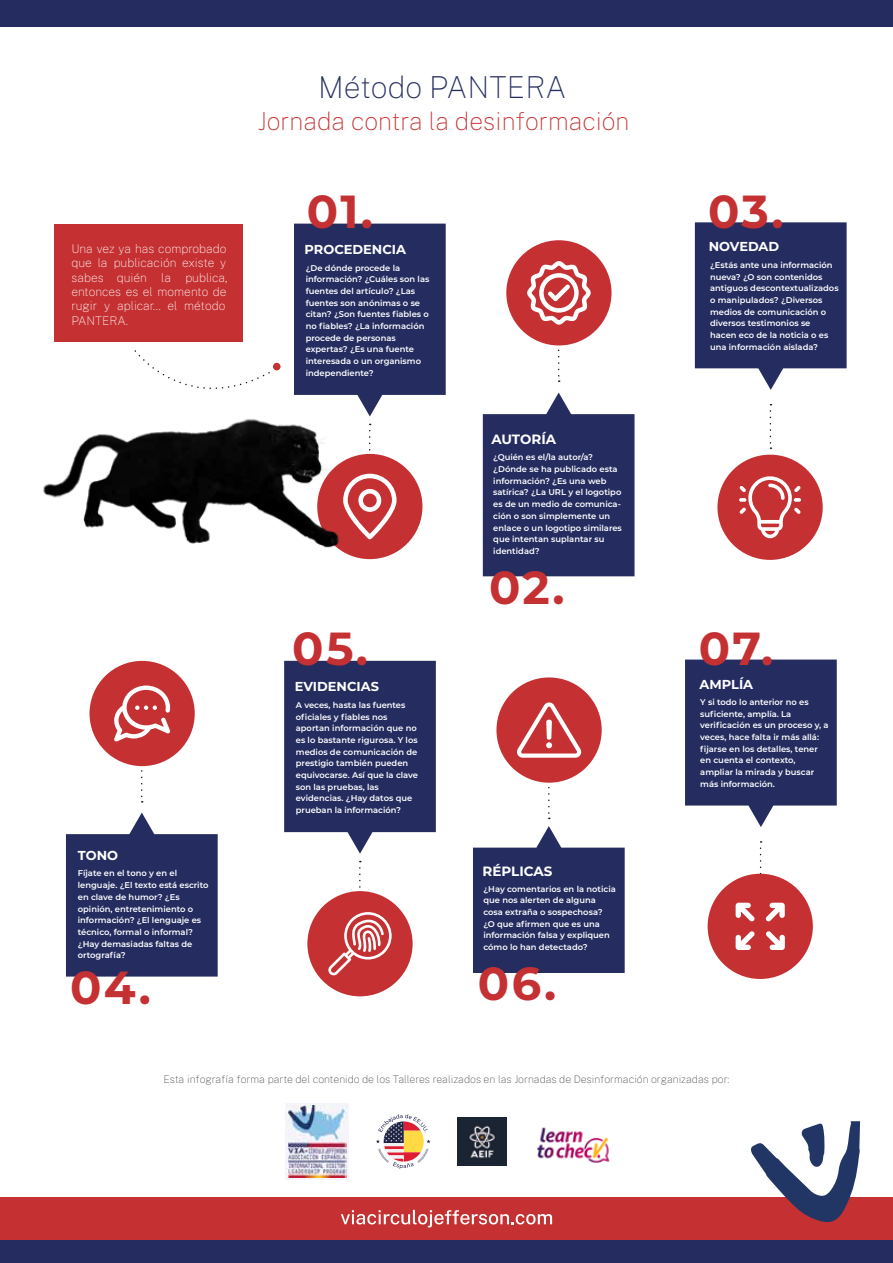
<style>
.page{position:relative;width:893px;height:1263px;background:#fff}
.page>*{position:absolute;margin:0;border:0;box-sizing:border-box;transform-origin:0 0}
.t1{font:700 46.35px "Montserrat";letter-spacing:.045em;color:#c53132}
.t2{font:100 30.15px "Public Sans";color:#252d60}
.t3{font:100 24.75px "Public Sans";color:#c53132}
.t4{font:700 13.5px "Montserrat";color:#fff}
.t5{font:700 12.9px "Montserrat";color:#fff}
.t6{font:100 12px/14.4px "Public Sans";color:#fff}
.t7{font:100 10.5px "Public Sans";color:#4a4a49}
.t8{font:600 8.4px/11.7px "Montserrat";color:#fff}
</style>
<div class="page">
<div style="left:0;top:1197px;width:893px;height:43px;background:#c53132"></div>
<svg style="left:751px;top:1121px;width:109px;height:102px"></svg>
<div style="left:0;top:1240px;width:893px;height:23px;background:#252d60"></div>
<div style="left:0;top:0;width:893px;height:26px;background:#252d60"></div>
<svg style="left:558px;top:345px;width:2px;height:37px"></svg>
<div style="left:317px;top:454px;width:105px;height:105px;background:#c53132;border-radius:50%"></div>
<div style="left:294px;top:224px;width:152px;height:192px;background:#252d60"></div>
<div style="left:506px;top:240px;width:105px;height:105px;background:#c53132;border-radius:50%"></div>
<svg style="left:483px;top:393px;width:151px;height:183px;background:#3c4370"></svg>
<svg style="left:770px;top:411px;width:1px;height:38px"></svg>
<div style="left:717px;top:455px;width:106px;height:105px;background:#c53132;border-radius:50%"></div>
<svg style="left:695px;top:222px;width:152px;height:168px;background:#3f4673"></svg>
<svg style="left:141px;top:766px;width:2px;height:36px"></svg>
<div style="left:90px;top:661px;width:105px;height:105px;background:#c53132;border-radius:50%"></div>
<svg style="left:66px;top:812px;width:152px;height:164px;background:#404773"></svg>
<img style="left:458px;top:1117px;width:48px;height:49px">
<svg style="left:287px;top:1105px;width:60px;height:73px"></svg>
<img style="left:287px;top:1106px;width:59px;height:71px">
<svg style="left:376px;top:1114px;width:55px;height:55px"></svg>
<svg style="left:341px;top:1210px;width:211px;height:17px"></svg>
<svg style="left:359px;top:868px;width:2px;height:20px"></svg>
<svg style="left:548px;top:786px;width:2px;height:33px"></svg>
<div style="left:307px;top:891px;width:106px;height:105px;background:#c53132;border-radius:50%"></div>
<svg style="left:284px;top:661px;width:152px;height:193px;background:#3c4370"></svg>
<div style="left:496px;top:677px;width:106px;height:106px;background:#c53132;border-radius:50%"></div>
<svg style="left:473px;top:826px;width:152px;height:147px;background:#424975"></svg>
<svg style="left:760px;top:841px;width:2px;height:33px"></svg>
<div style="left:708px;top:874px;width:105px;height:105px;background:#c53132;border-radius:50%"></div>
<svg style="left:685px;top:659px;width:152px;height:168px;background:#3f4673"></svg>
<img style="left:537px;top:1127px;width:73px;height:36px">
<div style="left:54px;top:224px;width:189px;height:118px;background:#c53132"></div>
<svg style="left:134px;top:350px;width:141px;height:39px"></svg>
<div style="left:273px;top:363px;width:8px;height:7px;background:#c53132;border-radius:50%"></div>
<img style="left:43px;top:395px;width:310px;height:160px">
<svg style="left:736px;top:903px;width:19px;height:18px"></svg>
<svg style="left:736px;top:931px;width:19px;height:19px"></svg>
<svg style="left:766px;top:931px;width:19px;height:19px"></svg>
<svg style="left:766px;top:903px;width:19px;height:18px"></svg>
<svg style="left:739px;top:476px;width:62px;height:62px"></svg>
<svg style="left:527px;top:261px;width:64px;height:64px"></svg>
<svg style="left:517px;top:702px;width:64px;height:56px"></svg>
<svg style="left:343px;top:431px;width:54px;height:108px"></svg>
<svg style="left:328px;top:912px;width:64px;height:63px"></svg>
<svg style="left:114px;top:685px;width:56px;height:56px"></svg>
<h3 class="t6" style="left:71px;top:240px;width:158px">Una vez ya has comprobado que la publicación existe y sabes quién la publica, entonces es el momento de rugir y aplicar… el método<br>PANTERA.</h3>
<h3 class="t5" style="left:78px;top:846px;width:42px">TONO</h3>
<p class="t8" style="left:78px;top:867px;width:132px">Fíjate en el tono y en el lenguaje. ¿El texto está escrito en clave de humor? ¿Es opinión, entretenimiento o información? ¿El lenguaje es técnico, formal o informal? ¿Hay demasiadas faltas de ortografía?</p>
<h1 class="t1" style="left:70px;top:954px;width:83px">04.</h1>
<h2 class="t2" style="left:318px;top:65px;width:250px">Método PANTERA</h2>
<h3 class="t3" style="left:257px;top:103px;width:374px">Jornada contra la desinformación</h3>
<h1 class="t1" style="left:307px;top:178px;width:68px">01.</h1>
<p class="t8" style="left:306px;top:261px;width:125px">¿De dónde procede la información? ¿Cuáles son las fuentes del artículo? ¿Las fuentes son anónimas o se citan? ¿Son fuentes fiables o no fiables? ¿La información procede de personas expertas? ¿Es una fuente interesada o un organismo independiente?</p>
<h3 class="t5" style="left:305px;top:240px;width:103px">PROCEDENCIA</h3>
<h1 class="t1" style="left:292px;top:615px;width:77px">05.</h1>
<p class="t8" style="left:296px;top:699px;width:124px">A veces, hasta las fuentes oficiales y fiables nos aportan información que no es lo bastante rigurosa. Y los medios de comunicación de prestigio también pueden equivocarse. Así que la clave son las pruebas, las evidencias. ¿Hay datos que prueban la información?</p>
<h3 class="t5" style="left:295px;top:677px;width:86px">EVIDENCIAS</h3>
<h3 class="t4" style="left:491px;top:430px;width:66px">AUTORÍA</h3>
<p class="t8" style="left:493px;top:451px;width:130px">¿Quién es el/la autor/a? ¿Dónde se ha publicado esta información? ¿Es una web satírica? ¿La URL y el logotipo es de un medio de comunica&shy;ción o son simplemente un enlace o un logotipo similares que intentan suplantar su identidad?</p>
<h1 class="t1" style="left:489px;top:554px;width:77px">02.</h1>
<h3 class="t4" style="left:483px;top:861px;width:71px">RÉPLICAS</h3>
<p class="t8" style="left:483px;top:882px;width:134px">¿Hay comentarios en la noticia que nos alerten de alguna cosa extraña o sospechosa? ¿O que afirmen que es una información falsa y expliquen cómo lo han detectado?</p>
<h1 class="t1" style="left:478px;top:950px;width:80px">06.</h1>
<h1 class="t1" style="left:708px;top:178px;width:77px">03.</h1>
<h3 class="t5" style="left:709px;top:237px;width:72px">NOVEDAD</h3>
<p class="t8" style="left:710px;top:259px;width:130px">¿Estás ante una información nueva? ¿O son contenidos antiguos descontextualizados o manipulados? ¿Diversos medios de comunicación o diversos testimonios se hacen eco de la noticia o es una información aislada?</p>
<h1 class="t1" style="left:699px;top:615px;width:76px">07.</h1>
<h3 class="t5" style="left:699px;top:675px;width:55px">AMPLÍA</h3>
<p class="t8" style="left:700px;top:696px;width:130px">Y si todo lo anterior no es suficiente, amplía. La verificación es un proceso y, a veces, hace falta ir más allá: fijarse en los detalles, tener en cuenta el contexto, ampliar la mirada y buscar más información.</p>
<p class="t7" style="left:164px;top:1071px;width:567px">Esta infografía forma parte del contenido de los Talleres realizados en las Jornadas de Desinformación organizadas por:</p>
</div>
